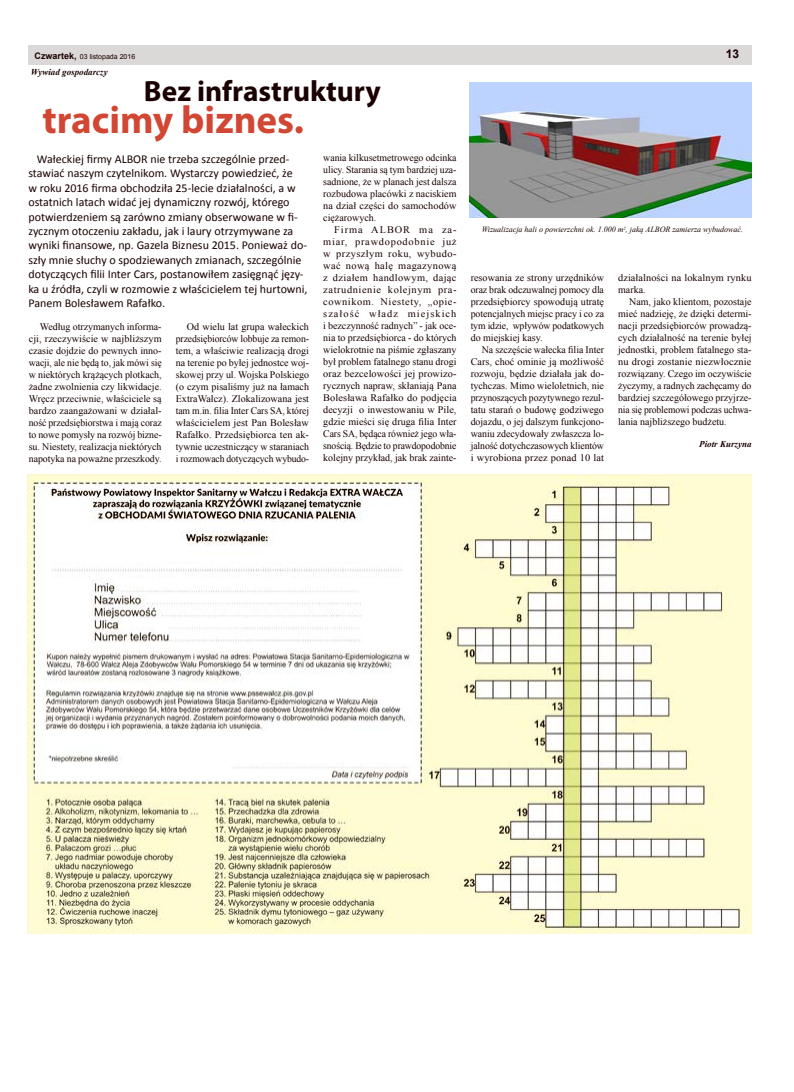
<style>
.page{position:relative;width:794px;height:1092px;background:#fff}
.page>*{position:absolute;margin:0;border:0;box-sizing:border-box;transform-origin:0 0}
.t1{font:700 39px "Myriad Pro";color:#d14733}
.t2{font:700 29.3px "Myriad Pro";color:#1a0000}
.t3{font:12px/14.4px "Calibri";color:#1a0000}
.t4{font:700 12px "Arial";color:#1a0000}
.t5{font:10px/12px "Times New Roman";color:#1a0000;text-align:justify}
.t6{font:10px/12px "Times New Roman";color:#1a0000;text-align:justify;scale:1.04 1}
.t7{font:italic 700 9px "Times New Roman";color:#1a0000}
.t8{font:italic 8px "Times New Roman";color:#1a0000}
.t9{font:7px "Arial";color:#1a0000}
.s1{font-weight:700;font-size:9px}
</style>
<div class="page">
<div style="left:28px;top:45px;width:723px;height:19px;background:#dbd9d7"></div>
<img style="left:27px;top:474px;width:724px;height:459px">
<img style="left:469px;top:82px;width:282px;height:135px">
<p class="t9" style="left:35px;top:52px;width:102px"><span class="s1">Czwartek,</span> 03 listopada 2016</p>
<p class="t4" style="left:726px;top:46px;width:15px">13</p>
<h2 class="t2" style="left:144px;top:72px;width:238px">Bez infrastruktury</h2>
<p class="t7" style="left:31px;top:66px;width:78px">Wywiad gospodarczy</p>
<h1 class="t1" style="left:42px;top:95px;width:263px">tracimy biznes.</h1>
<p class="t3" style="left:28px;top:152px;width:281px;text-indent:9px">Wałeckiej firmy ALBOR nie trzeba szczególnie przed&shy;stawiać naszym czytelnikom. Wystarczy powiedzieć, że<br>w roku 2016 firma obchodziła 25-lecie działalności, a w ostatnich latach widać jej dynamiczny rozwój, którego potwierdzeniem są zarówno zmiany obserwowane w fi&shy;zycznym otoczeniu zakładu, jak i laury otrzymywane za wyniki finansowe, np. Gazela Biznesu 2015. Ponieważ do&shy;szły mnie słuchy o spodziewanych zmianach, szczególnie dotyczących filii Inter Cars, postanowiłem zasięgnąć języ&shy;ka u źródła, czyli w rozmowie z właścicielem tej hurtowni, Panem Bolesławem Rafałko.</p>
<p class="t5" style="left:29px;top:320px;width:134px;text-indent:11px">Według otrzymanych informa&shy;cji, rzeczywiście w najbliższym czasie dojdzie do pewnych inno&shy;wacji, ale nie będą to, jak mówi się w niektórych krążących plotkach, żadne zwolnienia czy likwidacje.<br>Wręcz przeciwnie, właściciele są bardzo zaangażowani w działal&shy;ność przedsiębiorstwa i mają coraz to nowe pomysły na rozwój bizne&shy;su. Niestety, realizacja niektórych napotyka na poważne przeszkody.</p>
<p class="t5" style="left:176px;top:320px;width:135px;text-indent:11px">Od wielu lat grupa wałeckich przedsiębiorców lobbuje za remon&shy;tem, a właściwie realizacją drogi na terenie po byłej jednostce woj&shy;skowej przy ul. Wojska Polskiego (o czym pisaliśmy już na łamach ExtraWałcz). Zlokalizowana jest tam m.in. filia Inter Cars SA, której właścicielem jest Pan Bolesław Rafałko. Przedsiębiorca ten ak&shy;tywnie uczestniczący w staraniach i rozmowach dotyczących wybudo-</p>
<p class="t5" style="left:323px;top:151px;width:135px">wania kilkusetmetrowego odcinka ulicy. Starania są tym bardziej uza&shy;sadnione, że w planach jest dalsza rozbudowa placówki z naciskiem na dział części do samochodów ciężarowych.</p>
<p class="t6" style="left:323px;top:223px;width:130px;text-indent:11px">Firma ALBOR ma za&shy;miar, prawdopodobnie już w przyszłym roku, wybudo&shy;wać nową halę magazynową z działem handlowym, dając zatrudnienie kolejnym pra&shy;cownikom. Niestety, „opie&shy;szałość władz miejskich i bezczynność radnych” - jak oce&shy;nia to przedsiębiorca - do których wielokrotnie na piśmie zgłaszany był problem fatalnego stanu drogi oraz bezcelowości jej prowizo&shy;rycznych napraw, skłaniają Pana Bolesława Rafałko do podjęcia decyzji o inwestowaniu w Pile, gdzie mieści się druga filia Inter Cars SA, będąca również jego wła&shy;snością. Będzie to prawdopodobnie kolejny przykład, jak brak zainte-</p>
<p class="t8" style="left:482px;top:224px;width:263px">Wizualizacja hali o powierzchni ok. 1.000 m<sup>2</sup>, jaką ALBOR zamierza wybudować.</p>
<p class="t5" style="left:471px;top:271px;width:135px">resowania ze strony urzędników oraz brak odczuwalnej pomocy dla przedsiębiorcy spowodują utratę potencjalnych miejsc pracy i co za tym idzie, wpływów podatkowych do miejskiej kasy.</p>
<p class="t5" style="left:471px;top:343px;width:135px;text-indent:11px">Na szczęście wałecka filia Inter Cars, choć ominie ją możliwość rozwoju, będzie działała jak do&shy;tychczas. Mimo wieloletnich, nie przynoszących pozytywnego rezul&shy;tatu starań o budowę godziwego dojazdu, o jej dalszym funkcjono&shy;waniu zdecydowały zwłaszcza lo&shy;jalność dotychczasowych klientów i wyrobiona przez ponad 10 lat</p>
<p class="t5" style="left:618px;top:271px;width:135px">działalności na lokalnym rynku marka.</p>
<p class="t5" style="left:618px;top:295px;width:135px;text-indent:11px">Nam, jako klientom, pozostaje mieć nadzieję, że dzięki determi&shy;nacji przedsiębiorców prowadzą&shy;cych działalność na terenie byłej jednostki, problem fatalnego sta&shy;nu drogi zostanie niezwłocznie rozwiązany. Czego im oczywiście życzymy, a radnych zachęcamy do bardziej szczegółowego przyjrze&shy;nia się problemowi podczas uchwa&shy;lania najbliższego budżetu.</p>
<p class="t7" style="left:699px;top:437px;width:54px">Piotr Kurzyna</p>
</div>
